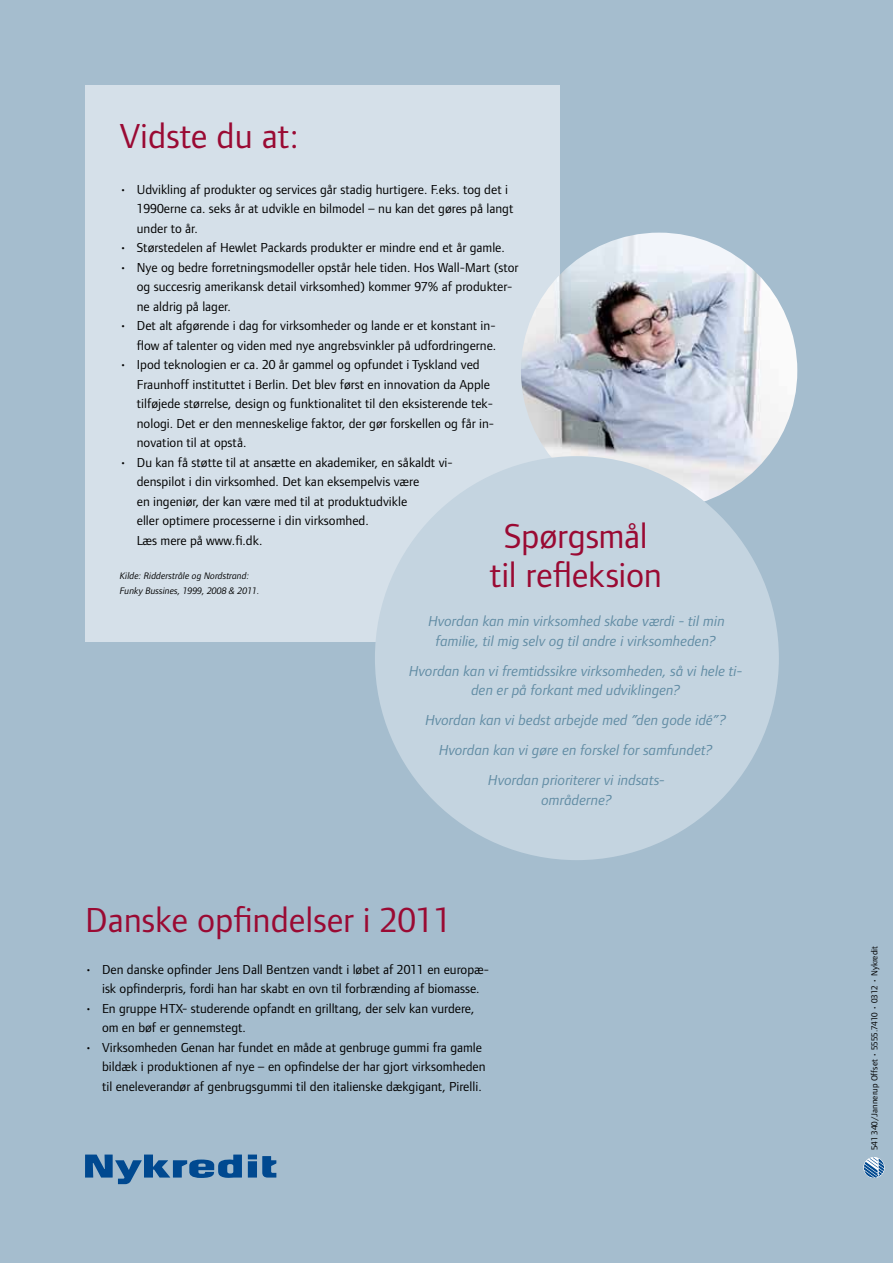
<style>
.page{position:relative;width:893px;height:1263px;background:#a5bdce}
.page>*{position:absolute;margin:0;border:0;box-sizing:border-box;transform-origin:0 0}
.t1{font:36px/39px "Foundry Form Sans";color:#9a0a33;text-align:center}
.t2{font:italic 15px/19.5px "Foundry Form Sans";color:#608ba3;text-align:center}
.t3{font:13.5px/19.5px "Foundry Form Sans";color:#000}
.t4{font:italic 9.75px/15px "Foundry Form Sans";color:#000}
.t5{font:9px "Foundry Form Sans";color:#000}
</style>
<div class="page">
<svg style="left:262px;top:1156px;width:14px;height:21px"></svg>
<svg style="left:85px;top:1154px;width:157px;height:30px"></svg>
<div style="left:248px;top:1161px;width:9px;height:16px;background:#004990"></div>
<div style="left:248px;top:1154px;width:9px;height:5px;background:#004990"></div>
<svg style="left:864px;top:1157px;width:20px;height:21px"></svg>
<div style="left:86px;top:86px;width:474px;height:556px;background:#d5e0e9"></div>
<img style="left:521px;top:233px;width:276px;height:276px;border-radius:138px">
<div style="left:375px;top:456px;width:404px;height:404px;background:#c4d4e0;border-radius:50%"></div>
<h1 class="t1" style="left:120px;top:116px;width:180px">Vidste du at:</h1>
<p class="t3" style="left:137px;top:179px;width:378px;text-indent:-17px">• Udvikling af produkter og services går stadig hurtigere. F.eks. tog det i<br>1990erne ca. seks år at udvikle en bilmodel – nu kan det gøres på langt under to år.</p>
<p class="t3" style="left:120px;top:238px;width:387px">• Størstedelen af Hewlet Packards produkter er mindre end et år gamle.</p>
<p class="t3" style="left:137px;top:257px;width:383px;text-indent:-17px">• Nye og bedre forretningsmodeller opstår hele tiden. Hos Wall-Mart (stor og succesrig amerikansk detail virksomhed) kommer 97% af produkter&shy;ne aldrig på lager.</p>
<p class="t3" style="left:120px;top:316px;width:378px;text-align:right">• Det alt afgørende i dag for virksomheder og lande er et konstant in&shy;flow af talenter og viden med nye angrebsvinkler på udfordringerne.</p>
<p class="t3" style="left:137px;top:355px;width:359px;text-indent:-17px">• Ipod teknologien er ca. 20 år gammel og opfundet i Tyskland ved Fraunhoff instituttet i Berlin. Det blev først en innovation da Apple tilføjede størrelse, design og funktionalitet til den eksisterende tek&shy;nologi. Det er den menneskelige faktor, der gør forskellen og får in&shy;novation til at opstå.</p>
<p class="t3" style="left:137px;top:452px;width:317px;text-indent:-17px">• Du kan få støtte til at ansætte en akademiker, en såkaldt vi&shy;denspilot i din virksomhed. Det kan eksempelvis være<br>en ingeniør, der kan være med til at produktudvikle<br>eller optimere processerne i din virksomhed.<br>Læs mere på www.fi.dk.</p>
<p class="t4" style="left:120px;top:568px;width:141px">Kilde: Ridderstråle og Nordstrand:<br>Funky Bussines, 1999, 2008 &amp; 2011.</p>
<h1 class="t1" style="left:490px;top:516px;width:174px">Spørgsmål til refleksion</h1>
<p class="t2" style="left:428px;top:611px;width:298px">Hvordan kan min virksomhed skabe værdi - til min familie, til mig selv og til andre i virksomheden?</p>
<p class="t2" style="left:409px;top:661px;width:335px">Hvordan kan vi fremtidssikre virksomheden, så vi hele ti&shy;den er på forkant med udviklingen?</p>
<p class="t2" style="left:425px;top:705px;width:303px;line-height:30px">Hvordan kan vi bedst arbejde med ”den gode idé”?<br>Hvordan kan vi gøre en forskel for samfundet?<br>Hvordan prioriterer vi indsats-</p>
<p class="t2" style="left:541px;top:790px;width:72px">områderne?</p>
<h1 class="t1" style="left:85px;top:900px;width:368px">Danske opfindelser i 2011</h1>
<p class="t3" style="left:85px;top:959px;width:406px;text-align:center">• Den danske opfinder Jens Dall Bentzen vandt i løbet af 2011 en europæ&shy;isk opfinderpris, fordi han har skabt en ovn til forbrænding af biomasse.</p>
<p class="t3" style="left:102px;top:998px;width:374px;text-indent:-17px">• En gruppe HTX- studerende opfandt en grilltang, der selv kan vurdere, om en bøf er gennemstegt.</p>
<p class="t3" style="left:102px;top:1037px;width:385px;text-indent:-17px">• Virksomheden Genan har fundet en måde at genbruge gummi fra gamle bildæk i produktionen af nye – en opfindelse der har gjort virksomheden til eneleverandør af genbrugsgummi til den italienske dækgigant, Pirelli.</p>
<p class="t5" style="left:869px;top:1150px;width:206px;rotate:-90deg">541 340/Jannerup Offset • 5555.7410 • 0312 • Nykredit</p>
</div>
